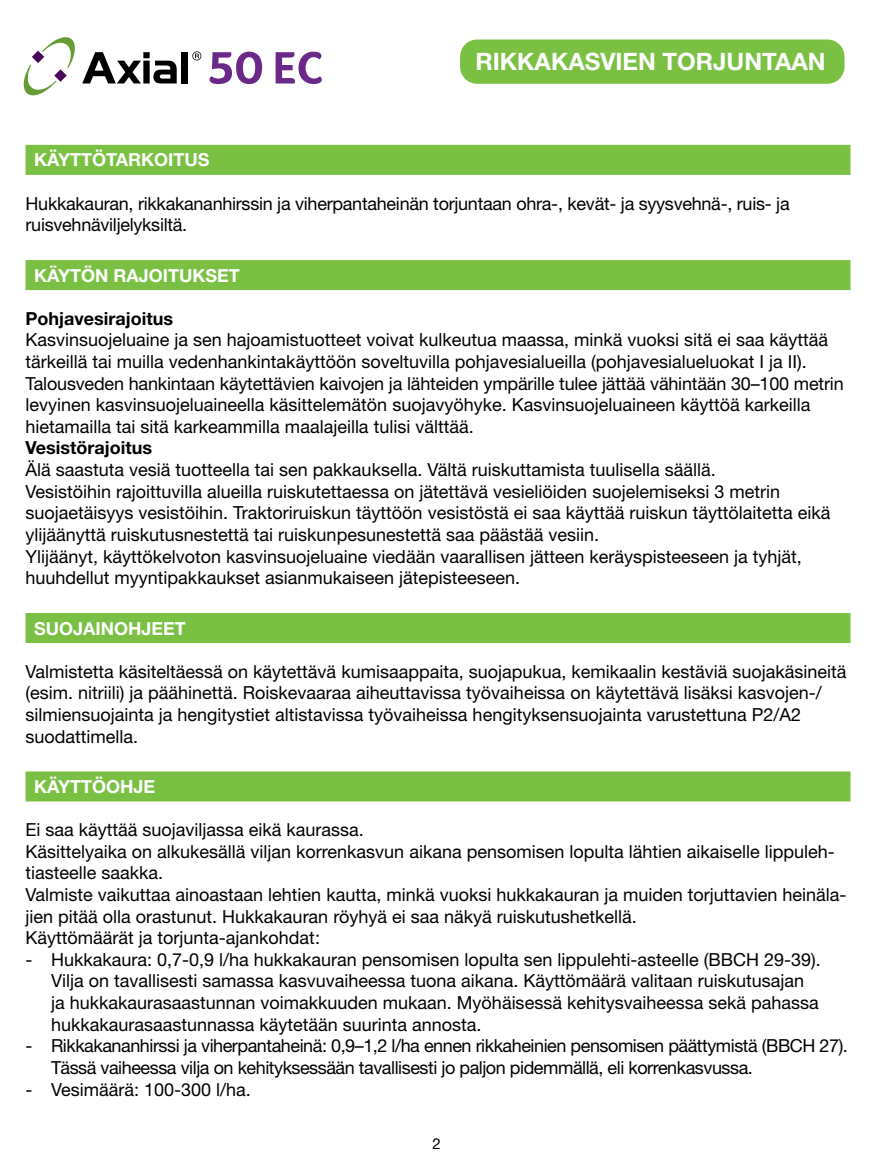
<style>
.page{position:relative;width:893px;height:1174px;background:#fff}
.page>*{position:absolute;margin:0;border:0;box-sizing:border-box;transform-origin:0 0}
.t1{font:700 24px "Helvetica Neue LT Std";color:#fff}
.t2{font:18px/21.6px "Helvetica Neue LT Std";color:#000}
.t3{font:18px/21.6px "Helvetica Neue LT Std";letter-spacing:-.025em;color:#000}
.t4{font:700 18px "Helvetica Neue LT Std";color:#fff}
.t5{font:700 18px "Helvetica Neue LT Std";color:#000}
.t6{font:15px "Helvetica Neue LT Std";color:#000}
</style>
<div class="page">
<svg style="left:23px;top:37px;width:118px;height:59px"></svg>
<div style="left:143px;top:61px;width:7px;height:22px;background:#000"></div>
<div style="left:143px;top:52px;width:7px;height:6px;background:#000"></div>
<svg style="left:153px;top:61px;width:24px;height:22px"></svg>
<div style="left:181px;top:52px;width:7px;height:31px;background:#000"></div>
<svg style="left:192px;top:51px;width:9px;height:9px"></svg>
<svg style="left:210px;top:52px;width:52px;height:32px"></svg>
<svg style="left:276px;top:52px;width:46px;height:32px"></svg>
<div style="left:26px;top:145px;width:824px;height:30px;background:#7ac143"></div>
<div style="left:26px;top:260px;width:824px;height:30px;background:#7ac143"></div>
<div style="left:26px;top:613px;width:824px;height:30px;background:#7ac143"></div>
<div style="left:26px;top:771px;width:824px;height:30px;background:#7ac143"></div>
<div style="left:460px;top:40px;width:384px;height:44px;background:#7ac143;border-radius:17px"></div>
<h1 class="t1" style="left:475px;top:47px;width:352px">RIKKAKASVIEN TORJUNTAAN</h1>
<p class="t4" style="left:34px;top:149px;width:177px">KÄYTTÖTARKOITUS</p>
<p class="t2" style="left:26px;top:192px;width:766px">Hukkakauran, rikkakananhirssin ja viherpantaheinän torjuntaan ohra-, kevät- ja syysvehnä-, ruis- ja ruisvehnäviljelyksiltä.</p>
<p class="t4" style="left:34px;top:264px;width:207px">KÄYTÖN RAJOITUKSET</p>
<p class="t5" style="left:26px;top:307px;width:149px">Pohjavesirajoitus</p>
<p class="t2" style="left:26px;top:329px;width:820px">Kasvinsuojeluaine ja sen hajoamistuotteet voivat kulkeutua maassa, minkä vuoksi sitä ei saa käyttää tärkeillä tai muilla vedenhankintakäyttöön soveltuvilla pohjavesialueilla (pohjavesialueluokat I ja II).<br>Talousveden hankintaan käytettävien kaivojen ja lähteiden ympärille tulee jättää vähintään 30–100 metrin levyinen kasvinsuojeluaineella käsittelemätön suojavyöhyke. Kasvinsuojeluaineen käyttöä karkeilla hietamailla tai sitä karkeammilla maalajeilla tulisi välttää.</p>
<p class="t5" style="left:26px;top:437px;width:128px">Vesistörajoitus</p>
<p class="t2" style="left:26px;top:458px;width:806px">Älä saastuta vesiä tuotteella tai sen pakkauksella. Vältä ruiskuttamista tuulisella säällä.<br>Vesistöihin rajoittuvilla alueilla ruiskutettaessa on jätettävä vesieliöiden suojelemiseksi 3 metrin suojaetäisyys vesistöihin. Traktoriruiskun täyttöön vesistöstä ei saa käyttää ruiskun täyttölaitetta eikä ylijäänyttä ruiskutusnestettä tai ruiskunpesunestettä saa päästää vesiin.<br>Ylijäänyt, käyttökelvoton kasvinsuojeluaine viedään vaarallisen jätteen keräyspisteeseen ja tyhjät, huuhdellut myyntipakkaukset asianmukaiseen jätepisteeseen.</p>
<p class="t4" style="left:34px;top:617px;width:153px">SUOJAINOHJEET</p>
<p class="t2" style="left:26px;top:660px;width:822px">Valmistetta käsiteltäessä on käytettävä kumisaappaita, suojapukua, kemikaalin kestäviä suojakäsineitä (esim. nitriili) ja päähinettä. Roiskevaaraa aiheuttavissa työvaiheissa on käytettävä lisäksi kasvojen-/ silmiensuojainta ja hengitystiet altistavissa työvaiheissa hengityksensuojainta varustettuna P2/A2 suodattimella.</p>
<p class="t4" style="left:34px;top:775px;width:123px">KÄYTTÖOHJE</p>
<p class="t2" style="left:26px;top:818px;width:822px">Ei saa käyttää suojaviljassa eikä kaurassa.<br>Käsittelyaika on alkukesällä viljan korrenkasvun aikana pensomisen lopulta lähtien aikaiselle lippuleh&shy;tiasteelle saakka.<br>Valmiste vaikuttaa ainoastaan lehtien kautta, minkä vuoksi hukkakauran ja muiden torjuttavien heinäla&shy;jien pitää olla orastunut. Hukkakauran röyhyä ei saa näkyä ruiskutushetkellä.<br>Käyttömäärät ja torjunta-ajankohdat:</p>
<p class="t2" style="left:51px;top:948px;width:771px;text-indent:-26px">- Hukkakaura: 0,7-0,9 l/ha hukkakauran pensomisen lopulta sen lippulehti-asteelle (BBCH 29-39).<br>Vilja on tavallisesti samassa kasvuvaiheessa tuona aikana. Käyttömäärä valitaan ruiskutusajan ja hukkakaurasaastunnan voimakkuuden mukaan. Myöhäisessä kehitysvaiheessa sekä pahassa hukkakaurasaastunnassa käytetään suurinta annosta.</p>
<p class="t3" style="left:51px;top:1034px;width:798px;text-indent:-26px">- Rikkakananhirssi ja viherpantaheinä: 0,9–1,2 l/ha ennen rikkaheinien pensomisen päättymistä (BBCH 27).<br>Tässä vaiheessa vilja on kehityksessään tavallisesti jo paljon pidemmällä, eli korrenkasvussa.</p>
<p class="t2" style="left:26px;top:1078px;width:227px">- Vesimäärä: 100-300 l/ha.</p>
<p class="t6" style="left:433px;top:1135px;width:10px">2</p>
</div>
